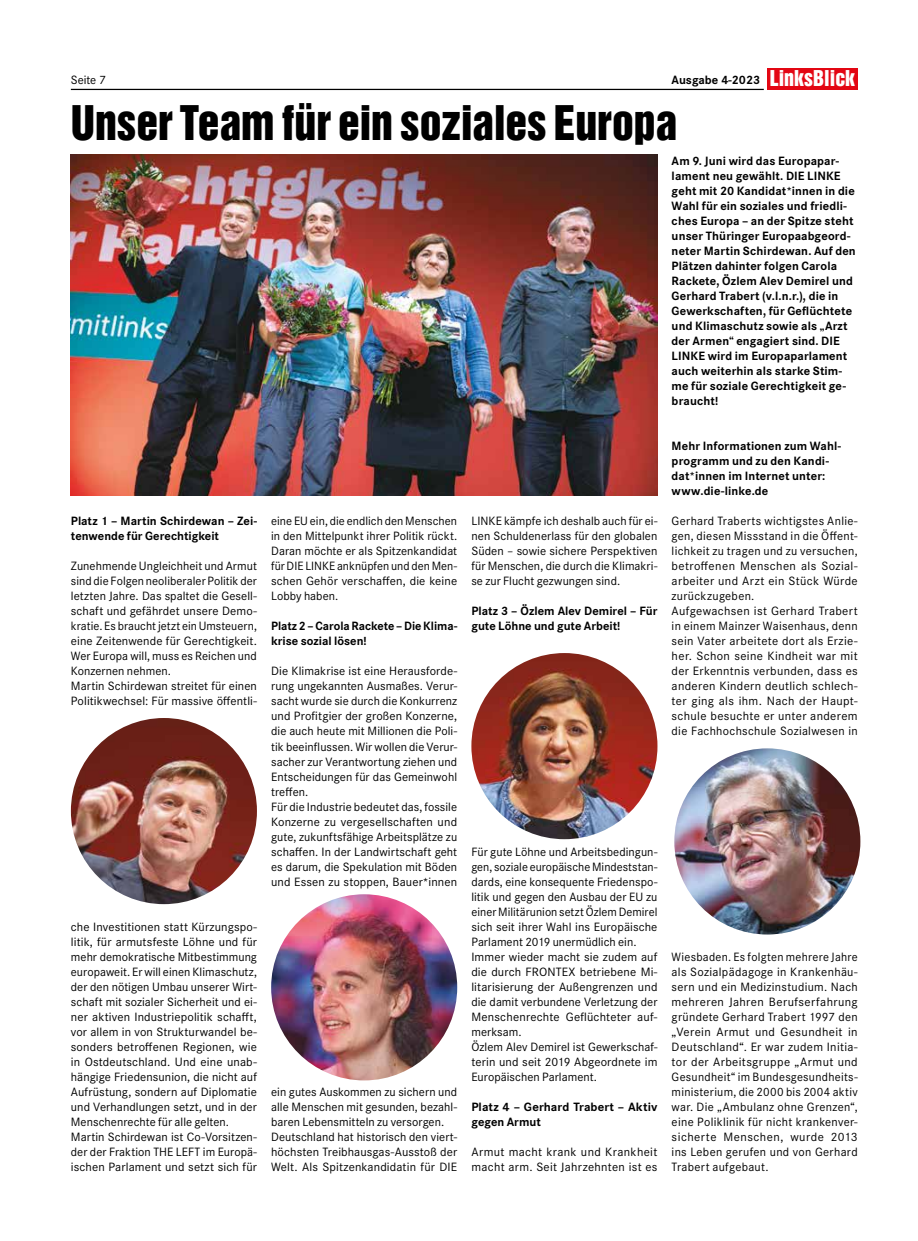
<style>
.page{position:relative;width:918px;height:1241px;background:#fff}
.page>*{position:absolute;margin:0;border:0;box-sizing:border-box;transform-origin:0 0}
.t1{font:43.75px "Helvetica Inserat Com";letter-spacing:-.005em;color:#000}
.t2{font:12.5px/15px "Corporate S";letter-spacing:.005em;color:#000}
.t3{font:700 12.5px/15px "Corporate S";letter-spacing:.01em;color:#000}
.t4{font:12.5px/15px "Corporate S";letter-spacing:.025em;color:#000}
.s1{font-family:"Helvetica Inserat Com";font-weight:400;font-size:20px;color:#fff}
</style>
<div class="page">
<div style="left:767px;top:69px;width:90px;height:21px;background:#e30613"></div>
<hr style="left:71px;top:89px;width:693px;height:1px;background:#000">
<img style="left:71px;top:155px;width:586px;height:340px">
<img style="left:271px;top:894px;width:186px;height:186px;border-radius:93px">
<img style="left:471px;top:653px;width:186px;height:186px;border-radius:93px">
<img style="left:674px;top:748px;width:186px;height:186px;border-radius:93px">
<img style="left:71px;top:718px;width:186px;height:186px;border-radius:93px">
<p class="t2" style="left:71px;top:73px;width:37px">Seite 7</p>
<p class="t3" style="left:671px;top:73px;width:185px">Ausgabe 4-2023 <span class="s1">LinksBlick</span></p>
<h1 class="t1" style="left:71px;top:97px;width:608px">Unser Team für ein soziales Europa</h1>
<p class="t3" style="left:71px;top:514px;width:188px">Platz 1 – Martin Schirdewan – Zei&shy;tenwende für Gerechtigkeit</p>
<p class="t2" style="left:71px;top:558px;width:188px">Zunehmende Ungleichheit und Armut sind die Folgen neoliberaler Politik der letzten Jahre. Das spaltet die Gesell&shy;schaft und gefährdet unsere Demo&shy;kratie. Es braucht jetzt ein Umsteuern, eine Zeitenwende für Gerechtigkeit.<br>Wer Europa will, muss es Reichen und Konzernen nehmen.<br>Martin Schirdewan streitet für einen Politikwechsel: Für massive öffentli-</p>
<p class="t2" style="left:71px;top:918px;width:188px">che Investitionen statt Kürzungspo&shy;litik, für armutsfeste Löhne und für mehr demokratische Mitbestimmung europaweit. Er will einen Klimaschutz, der den nötigen Umbau unserer Wirt&shy;schaft mit sozialer Sicherheit und ei&shy;ner aktiven Industriepolitik schafft, vor allem in von Strukturwandel be&shy;sonders betroffenen Regionen, wie in Ostdeutschland. Und eine unab&shy;hängige Friedensunion, die nicht auf Aufrüstung, sondern auf Diplomatie und Verhandlungen setzt, und in der Menschenrechte für alle gelten.<br>Martin Schirdewan ist Co-Vorsitzen&shy;der der Fraktion THE LEFT im Europä&shy;ischen Parlament und setzt sich für</p>
<p class="t2" style="left:271px;top:513px;width:188px;text-align:justify">eine EU ein, die endlich den Menschen in den Mittelpunkt ihrer Politik rückt.<br>Daran möchte er als Spitzenkandidat für DIE LINKE anknüpfen und den Men&shy;schen Gehör verschaffen, die keine Lobby haben.</p>
<p class="t3" style="left:271px;top:619px;width:188px">Platz 2 – Carola Rackete – Die Klima&shy;krise sozial lösen!</p>
<p class="t2" style="left:271px;top:663px;width:188px">Die Klimakrise ist eine Herausforde&shy;rung ungekannten Ausmaßes. Verur&shy;sacht wurde sie durch die Konkurrenz und Profitgier der großen Konzerne, die auch heute mit Millionen die Poli&shy;tik beeinflussen. Wir wollen die Verur&shy;sacher zur Verantwortung ziehen und Entscheidungen für das Gemeinwohl treffen.<br>Für die Industrie bedeutet das, fossile Konzerne zu vergesellschaften und gute, zukunftsfähige Arbeitsplätze zu schaffen. In der Landwirtschaft geht es darum, die Spekulation mit Böden und Essen zu stoppen, Bauer*innen</p>
<p class="t2" style="left:271px;top:1083px;width:188px">ein gutes Auskommen zu sichern und alle Menschen mit gesunden, bezahl&shy;baren Lebensmitteln zu versorgen.<br>Deutschland hat historisch den viert&shy;höchsten Treibhausgas-Ausstoß der Welt. Als Spitzenkandidatin für DIE</p>
<p class="t2" style="left:471px;top:513px;width:188px;text-align:justify">LINKE kämpfe ich deshalb auch für ei&shy;nen Schuldenerlass für den globalen Süden – sowie sichere Perspektiven für Menschen, die durch die Klimakri&shy;se zur Flucht gezwungen sind.</p>
<p class="t3" style="left:471px;top:604px;width:188px">Platz 3 – Özlem Alev Demirel – Für gute Löhne und gute Arbeit!</p>
<p class="t3" style="left:671px;top:154px;width:186px">Am 9. Juni wird das Europapar&shy;lament neu gewählt. DIE LINKE geht mit 20 Kandidat*innen in die<br>Wahl für ein soziales und friedli&shy;ches Europa – an der Spitze steht unser Thüringer Europaabgeord&shy;neter Martin Schirdewan. Auf den<br>Plätzen dahinter folgen Carola<br>Rackete, Özlem Alev Demirel und<br>Gerhard Trabert (v.l.n.r.), die in<br>Gewerkschaften, für Geflüchtete und Klimaschutz sowie als „Arzt der Armen“ engagiert sind. DIE<br>LINKE wird im Europaparlament auch weiterhin als starke Stim&shy;me für soziale Gerechtigkeit ge&shy;braucht!</p>
<p class="t3" style="left:671px;top:439px;width:171px">Mehr Informationen zum Wahl&shy;programm und zu den Kandi&shy;dat*innen im Internet unter: www.die-linke.de</p>
<p class="t4" style="left:671px;top:513px;width:188px">Gerhard Traberts wichtigstes Anlie&shy;gen, diesen Missstand in die Öffent&shy;lichkeit zu tragen und zu versuchen, betroffenen Menschen als Sozial&shy;arbeiter und Arzt ein Stück Würde zurückzugeben.<br>Aufgewachsen ist Gerhard Trabert in einem Mainzer Waisenhaus, denn sein Vater arbeitete dort als Erzie&shy;her. Schon seine Kindheit war mit der Erkenntnis verbunden, dass es anderen Kindern deutlich schlech&shy;ter ging als ihm. Nach der Haupt&shy;schule besuchte er unter anderem die Fachhochschule Sozialwesen in</p>
<p class="t2" style="left:471px;top:843px;width:188px">Für gute Löhne und Arbeitsbedingun&shy;gen, soziale europäische Mindeststan&shy;dards, eine konsequente Friedenspo&shy;litik und gegen den Ausbau der EU zu einer Militärunion setzt Özlem Demirel sich seit ihrer Wahl ins Europäische Parlament 2019 unermüdlich ein.<br>Immer wieder macht sie zudem auf die durch FRONTEX betriebene Mi&shy;litarisierung der Außengrenzen und die damit verbundene Verletzung der Menschenrechte Geflüchteter auf&shy;merksam.<br>Özlem Alev Demirel ist Gewerkschaf&shy;terin und seit 2019 Abgeordnete im Europäischen Parlament.</p>
<p class="t3" style="left:471px;top:1099px;width:187px">Platz 4 – Gerhard Trabert – Aktiv gegen Armut</p>
<p class="t4" style="left:471px;top:1143px;width:188px">Armut macht krank und Krankheit macht arm. Seit Jahrzehnten ist es</p>
<p class="t2" style="left:671px;top:948px;width:188px;text-align:justify">Wiesbaden. Es folgten mehrere Jahre als Sozialpädagoge in Krankenhäu&shy;sern und ein Medizinstudium. Nach mehreren Jahren Berufserfahrung gründete Gerhard Trabert 1997 den „Verein Armut und Gesundheit in Deutschland“. Er war zudem Initia&shy;tor der Arbeitsgruppe „Armut und Gesundheit“ im Bundesgesundheits&shy;ministerium, die 2000 bis 2004 aktiv war. Die „Ambulanz ohne Grenzen“, eine Poliklinik für nicht krankenver&shy;sicherte Menschen, wurde 2013 ins Leben gerufen und von Gerhard Trabert aufgebaut.</p>
</div>
